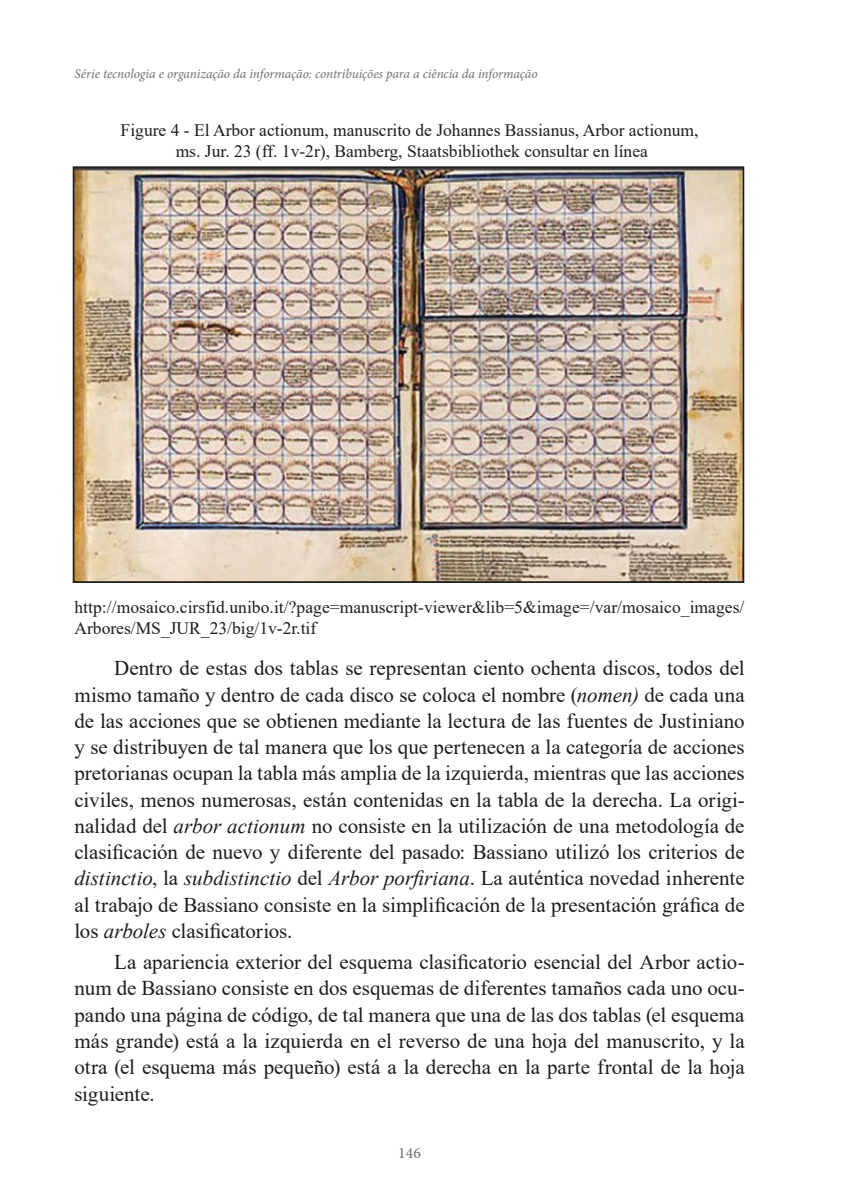
<style>
.page{position:relative;width:844px;height:1191px;background:#fff}
.page>*{position:absolute;margin:0;border:0;box-sizing:border-box;transform-origin:0 0}
.t1{font:21px/26.2px "Times New Roman";letter-spacing:-.005em;color:#1d1d1b;text-align:justify}
.t2{font:17.5px/21px "Times New Roman";color:#1d1d1b;text-align:center}
.t3{font:15.75px "Minion Pro";color:#70706f}
.t4{font:italic 13.3px "Minion Pro";letter-spacing:-.005em;color:#70706f}
.s1{font-style:italic}
</style>
<div class="page">
<img style="left:76px;top:169px;width:665px;height:411px">
<div style="left:73px;top:166px;width:671px;height:417px;border:2px solid #1d1d1b"></div>
<p class="t4" style="left:74px;top:65px;width:464px">Série tecnologia e organização da informação: contribuições para a ciência da informação</p>
<p class="t2" style="left:121px;top:119px;width:579px">Figure 4 - El Arbor actionum, manuscrito de Johannes Bassianus, Arbor actionum, ms. Jur. 23 (ff. 1v-2r), Bamberg, Staatsbibliothek consultar en línea</p>
<p class="t2" style="left:74px;top:596px;width:671px;text-align:left">http://mosaico.cirsfid.unibo.it/?page=manuscript-viewer&amp;lib=5&amp;image=/var/mosaico_images/<br>Arbores/MS_JUR_23/big/1v-2r.tif</p>
<p class="t1" style="left:74px;top:654px;width:671px;text-indent:40px">Dentro de estas dos tablas se representan ciento ochenta discos, todos del mismo tamaño y dentro de cada disco se coloca el nombre (<span class="s1">nomen)</span> de cada una de las acciones que se obtienen mediante la lectura de las fuentes de Justiniano y se distribuyen de tal manera que los que pertenecen a la categoría de acciones pretorianas ocupan la tabla más amplia de la izquierda, mientras que las acciones civiles, menos numerosas, están contenidas en la tabla de la derecha. La origi&shy;nalidad del <span class="s1">arbor actionum</span> no consiste en la utilización de una metodología de clasificación de nuevo y diferente del pasado: Bassiano utilizó los criterios de <span class="s1">distinctio</span>, la <span class="s1">subdistinctio</span> del <span class="s1">Arbor porfiriana</span>. La auténtica novedad inherente al trabajo de Bassiano consiste en la simplificación de la presentación gráfica de los <span class="s1">arboles</span> clasificatorios.</p>
<p class="t1" style="left:74px;top:948px;width:671px;text-indent:40px">La apariencia exterior del esquema clasificatorio esencial del Arbor actio&shy;num de Bassiano consiste en dos esquemas de diferentes tamaños cada uno ocu&shy;pando una página de código, de tal manera que una de las dos tablas (el esquema más grande) está a la izquierda en el reverso de una hoja del manuscrito, y la otra (el esquema más pequeño) está a la derecha en la parte frontal de la hoja siguiente.</p>
<p class="t3" style="left:398px;top:1142px;width:24px">146</p>
</div>
